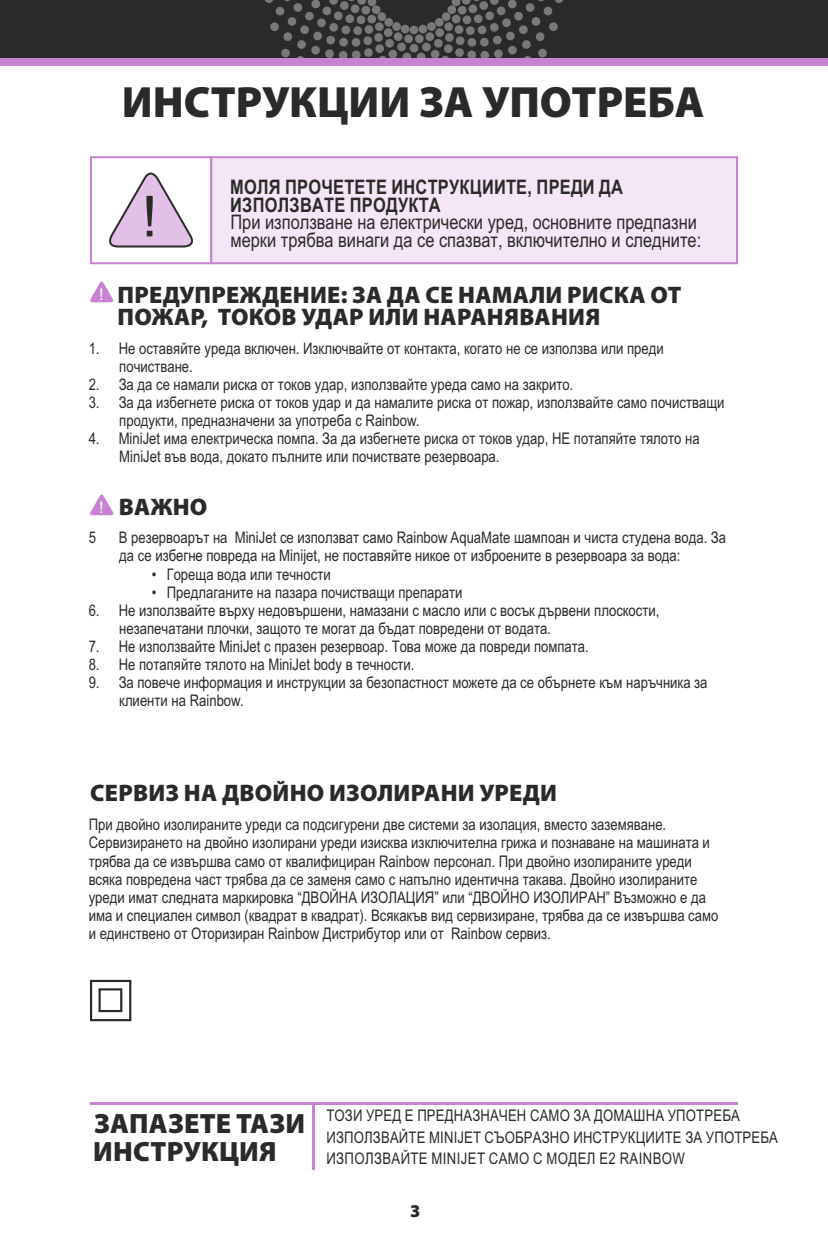
<style>
.page{position:relative;width:828px;height:1260px;background:#fff}
.page>*{position:absolute;margin:0;border:0;box-sizing:border-box;transform-origin:0 0}
.t1{font:56.6px "Arial";color:#2b2a29}
.t2{font:900 44px "Myriad Pro";color:#2b2a29}
.t3{font:900 28px/28px "Myriad Pro";letter-spacing:.01em;color:#2b2a29}
.t4{font:900 24px/22.2px "Myriad Pro";letter-spacing:.01em;color:#2b2a29}
.t5{font:20px/18.2px "Arial Narrow";color:#2b2a29}
.t6{font:700 20px/18.2px "Arial Narrow";letter-spacing:.01em;color:#2b2a29}
.t7{font:900 18px "Myriad Pro";color:#2b2a29}
.t8{font:16px/18.2px "Arial Narrow";color:#2b2a29}
.s1{font-family:"Arial";font-weight:400;font-size:16.2px;color:#fefefe}
</style>
<div class="page">
<div style="left:0;top:0;width:828px;height:58px;background:#2b2a29"></div>
<div style="left:404px;top:34px;width:9px;height:9px;background:#797978;border-radius:4px"></div>
<div style="left:415px;top:34px;width:9px;height:9px;background:#797978;border-radius:4px"></div>
<div style="left:410px;top:44px;width:8px;height:9px;background:#797978;border-radius:4px"></div>
<svg style="left:265px;top:0;width:146px;height:58px"></svg>
<div style="left:410px;top:26px;width:8px;height:8px;background:#797978;border-radius:50%"></div>
<svg style="left:417px;top:0;width:146px;height:58px"></svg>
<div style="left:0;top:58px;width:828px;height:8px;background:#c782d1"></div>
<svg style="left:90px;top:281px;width:24px;height:21px"></svg>
<svg style="left:90px;top:494px;width:24px;height:21px"></svg>
<svg style="left:90px;top:980px;width:41px;height:41px"></svg>
<hr style="left:90px;top:1102px;width:648px;height:2px;background:#c782d1">
<hr style="left:312px;top:1102px;width:2px;height:68px;background:#c782d1">
<div style="left:212px;top:156px;width:526px;height:108px;background:#f4e6f6"></div>
<svg style="left:90px;top:156px;width:122px;height:108px"></svg>
<h2 class="t2" style="left:122px;top:84px;width:584px">ИНСТРУКЦИИ ЗА УПОТРЕБА</h2>
<h1 class="t1" style="left:142px;top:195px;width:17px">!</h1>
<p class="t6" style="left:230px;top:179px;width:394px">МОЛЯ ПРОЧЕТЕТЕ ИНСТРУКЦИИТЕ, ПРЕДИ ДА<br>ИЗПОЛЗВАТЕ ПРОДУКТА</p>
<p class="t5" style="left:230px;top:214px;width:472px">При използване на електрически уред, основните предпазни мерки трябва винаги да се спазват, включително и следните:</p>
<h3 class="t4" style="left:117px;top:286px;width:566px;text-indent:-18px"><span class="s1">!</span> ПРЕДУПРЕЖДЕНИЕ: ЗА ДА СЕ НАМАЛИ РИСКА ОТ<br>ПОЖАР, ТОКОВ УДАР ИЛИ НАРАНЯВАНИЯ</h3>
<p class="t8" style="left:119px;top:340px;width:546px;text-indent:-31px">1. Не оставяйте уреда включен. Изключвайте от контакта, когато не се използва или преди почистване.</p>
<p class="t8" style="left:89px;top:377px;width:486px">2. За да се намали риска от токов удар, използвайте уреда само на закрито.</p>
<p class="t8" style="left:119px;top:395px;width:607px;text-indent:-31px">3. За да избегнете риска от токов удар и да намалите риска от пожар, използвайте само почистващи продукти, предназначени за употреба с Rainbow.</p>
<p class="t8" style="left:119px;top:431px;width:582px;text-indent:-31px">4. MiniJet има електрическа помпа. За да избегнете риска от токов удар, НЕ потапяйте тялото на<br>MiniJet във вода, докато пълните или почиствате резервоара.</p>
<h3 class="t4" style="left:99px;top:498px;width:110px"><span class="s1">!</span> ВАЖНО</h3>
<p class="t8" style="left:89px;top:530px;width:9px">5</p>
<p class="t8" style="left:119px;top:530px;width:609px">В резервоарът на MiniJet се използват само Rainbow AquaMate шампоан и чиста студена вода. За да се избегне повреда на Minijet, не поставяйте никое от изброените в резервоара за вода:</p>
<p class="t8" style="left:152px;top:566px;width:181px">• Гореща вода или течности</p>
<p class="t8" style="left:152px;top:584px;width:312px">• Предлаганите на пазара почистващи препарати</p>
<p class="t8" style="left:119px;top:603px;width:542px;text-indent:-31px">6. Не използвайте върху недовършени, намазани с масло или с восък дървени плоскости, незапечатани плочки, защото те могат да бъдат повредени от водата.</p>
<p class="t8" style="left:89px;top:639px;width:502px">7. Не използвайте MiniJet с празен резервоар. Това може да повреди помпата.</p>
<p class="t8" style="left:89px;top:657px;width:327px">8. Не потапяйте тялото на MiniJet body в течности.</p>
<p class="t8" style="left:119px;top:675px;width:590px;text-indent:-31px">9. За повече информация и инструкции за безопастност можете да се обърнете към наръчника за клиенти на Rainbow.</p>
<h3 class="t4" style="left:90px;top:784px;width:468px">СЕРВИЗ НА ДВОЙНО ИЗОЛИРАНИ УРЕДИ</h3>
<p class="t8" style="left:89px;top:817px;width:631px">При двойно изолираните уреди са подсигурени две системи за изолация, вместо заземяване.<br>Сервизирането на двойно изолирани уреди изисква изключителна грижа и познаване на машината и трябва да се извършва само от квалифициран Rainbow персонал. При двойно изолираните уреди всяка повредена част трябва да се заменя само с напълно идентична такава. Двойно изолираните уреди имат следната маркировка “ДВОЙНА ИЗОЛАЦИЯ” или “ДВОЙНО ИЗОЛИРАН” Възможно е да има и специален символ (квадрат в квадрат). Всякакъв вид сервизиране, трябва да се извършва само и единствено от Оторизиран Rainbow Дистрибутор или от Rainbow сервиз.</p>
<h3 class="t3" style="left:93px;top:1112px;width:214px">ЗАПАЗЕТЕ ТАЗИ<br>ИНСТРУКЦИЯ</h3>
<p class="t8" style="left:326px;top:1106px;width:453px;line-height:21.6px">ТОЗИ УРЕД Е ПРЕДНАЗНАЧЕН САМО ЗА ДОМАШНА УПОТРЕБА<br>ИЗПОЛЗВАЙТЕ MINIJET СЪОБРАЗНО ИНСТРУКЦИИТЕ ЗА УПОТРЕБА<br>ИЗПОЛЗВАЙТЕ MINIJET САМО С МОДЕЛ E2 RAINBOW</p>
<p class="t7" style="left:410px;top:1203px;width:12px">3</p>
</div>
